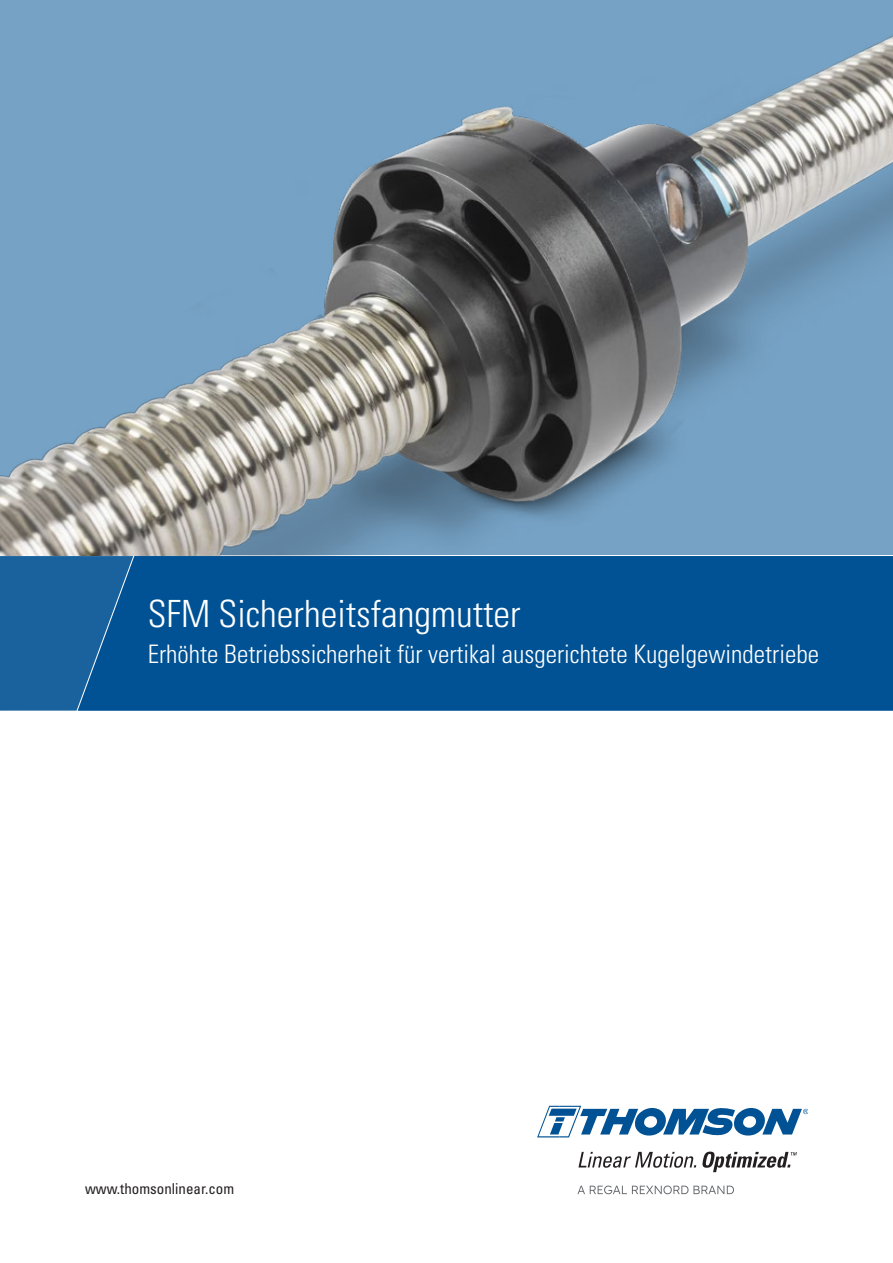
<style>
.page{position:relative;width:893px;height:1263px;background:#fff}
.page>*{position:absolute;margin:0;border:0;box-sizing:border-box;transform-origin:0 0}
.t1{font:300 condensed 37.5px "Univers LT Std";color:#fff}
.t2{font:300 condensed 25.5px "Univers LT Std";color:#fff}
.Footer_Links_Left{font:condensed 15px "Univers LT Std";color:#231f20}
</style>
<div class="page">
<div style="left:135px;top:555px;width:758px;height:156px;background:#005294"></div>
<svg style="left:0;top:555px;width:135px;height:156px;background:#17609d"></svg>
<svg style="left:577px;top:1185px;width:157px;height:9px"></svg>
<svg style="left:537px;top:1106px;width:271px;height:31px"></svg>
<svg style="left:578px;top:1151px;width:219px;height:21px"></svg>
<img style="left:0;top:0;width:893px;height:555px">
<p class="t1" style="left:148px;top:591px;width:374px">SFM Sicherheitsfangmutter</p>
<p class="t2" style="left:148px;top:638px;width:673px">Erhöhte Betriebssicherheit für vertikal ausgerichtete Kugelgewindetriebe</p>
<p class="Footer_Links_Left" style="left:85px;top:1179px;width:151px">www.thomsonlinear.com</p>
</div>
